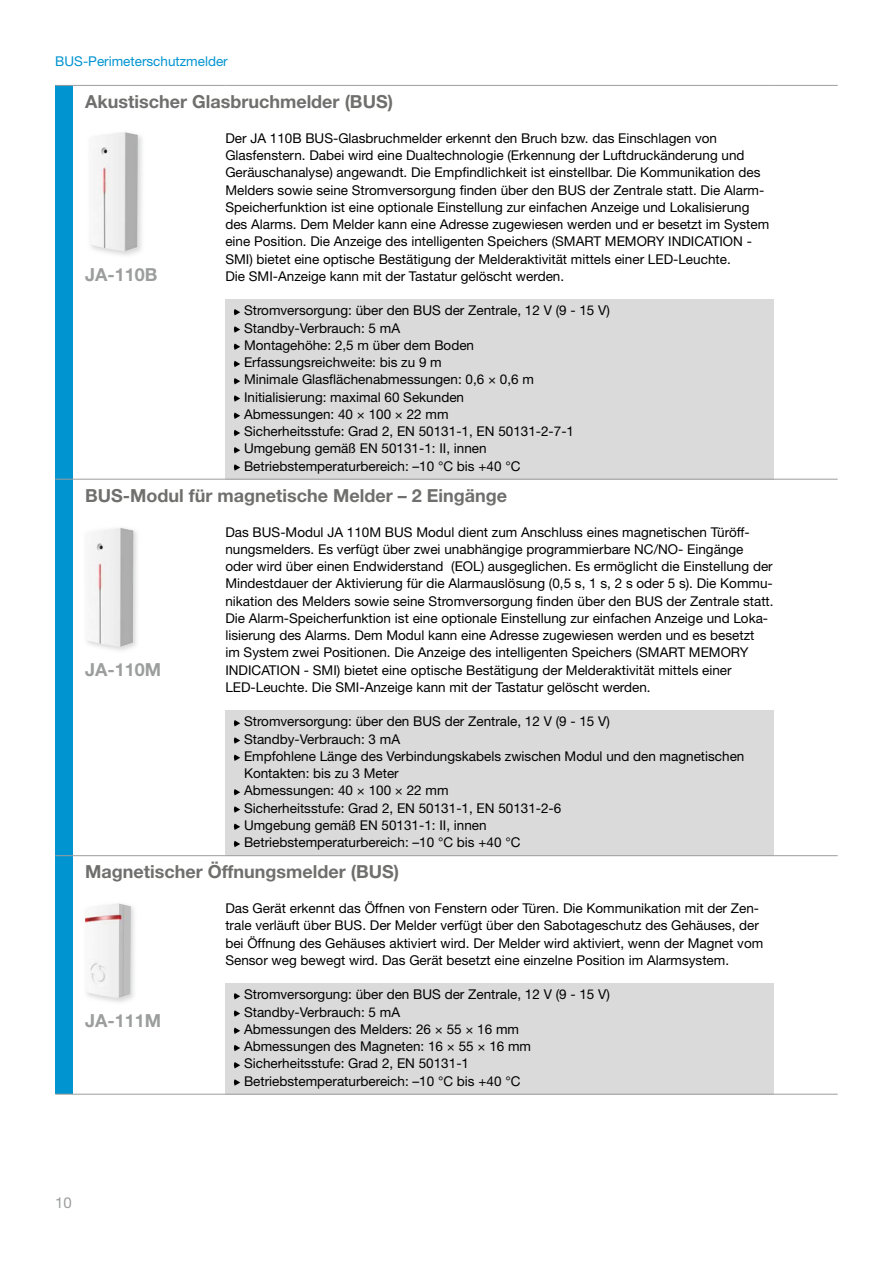
<style>
.page{position:relative;width:893px;height:1263px;background:#fff}
.page>*{position:absolute;margin:0;border:0;box-sizing:border-box;transform-origin:0 0}
.t1{font:700 18px "Helvetica Neue CE";color:#6f6f6e}
.t2{font:700 18px "Helvetica Neue CE";color:#9c9d9d}
.t3{font:15px "Helvetica Neue CE";color:#9c9d9d}
.t4{font:13.5px/17.2px "Helvetica Neue CE";color:#000}
.t5{font:13.5px "Helvetica Neue CE";color:#0094d0}
</style>
<div class="page">
<div style="left:225px;top:299px;width:549px;height:180px;background:#dadada"></div>
<div style="left:225px;top:711px;width:549px;height:145px;background:#dadada"></div>
<div style="left:225px;top:983px;width:549px;height:111px;background:#dadada"></div>
<div style="left:55px;top:85px;width:17px;height:1009px;background:#0094d0"></div>
<hr style="left:55px;top:85px;width:170px;height:1px;background:#9c9d9d">
<hr style="left:225px;top:85px;width:549px;height:1px;background:#9c9d9d">
<hr style="left:774px;top:85px;width:64px;height:1px;background:#9c9d9d">
<hr style="left:55px;top:479px;width:170px;height:1px;background:#9c9d9d">
<hr style="left:225px;top:479px;width:549px;height:1px;background:#9c9d9d">
<hr style="left:774px;top:479px;width:64px;height:1px;background:#9c9d9d">
<svg style="left:233px;top:309px;width:7px;height:6px"></svg>
<svg style="left:233px;top:326px;width:7px;height:7px"></svg>
<svg style="left:233px;top:343px;width:7px;height:7px"></svg>
<svg style="left:233px;top:361px;width:7px;height:6px"></svg>
<svg style="left:233px;top:378px;width:7px;height:6px"></svg>
<svg style="left:233px;top:395px;width:7px;height:7px"></svg>
<svg style="left:233px;top:412px;width:7px;height:7px"></svg>
<svg style="left:233px;top:430px;width:7px;height:6px"></svg>
<svg style="left:233px;top:447px;width:7px;height:6px"></svg>
<svg style="left:233px;top:464px;width:7px;height:7px"></svg>
<hr style="left:55px;top:855px;width:170px;height:1px;background:#9c9d9d">
<hr style="left:225px;top:855px;width:549px;height:1px;background:#9c9d9d">
<hr style="left:774px;top:855px;width:64px;height:1px;background:#9c9d9d">
<svg style="left:233px;top:720px;width:7px;height:6px"></svg>
<svg style="left:233px;top:737px;width:7px;height:7px"></svg>
<svg style="left:233px;top:754px;width:7px;height:7px"></svg>
<svg style="left:233px;top:789px;width:7px;height:6px"></svg>
<svg style="left:233px;top:806px;width:7px;height:7px"></svg>
<svg style="left:233px;top:823px;width:7px;height:7px"></svg>
<svg style="left:233px;top:841px;width:7px;height:6px"></svg>
<hr style="left:55px;top:1094px;width:170px;height:1px;background:#9c9d9d">
<hr style="left:225px;top:1094px;width:549px;height:1px;background:#9c9d9d">
<hr style="left:774px;top:1094px;width:64px;height:1px;background:#9c9d9d">
<svg style="left:233px;top:993px;width:7px;height:6px"></svg>
<svg style="left:233px;top:1010px;width:7px;height:7px"></svg>
<svg style="left:233px;top:1027px;width:7px;height:7px"></svg>
<svg style="left:233px;top:1045px;width:7px;height:6px"></svg>
<svg style="left:233px;top:1062px;width:7px;height:6px"></svg>
<svg style="left:233px;top:1079px;width:7px;height:7px"></svg>
<img style="left:89px;top:132px;width:49px;height:119px">
<img style="left:102px;top:530px;width:35px;height:121px">
<img style="left:86px;top:528px;width:47px;height:119px">
<img style="left:85px;top:903px;width:46px;height:95px">
<p class="t5" style="left:55px;top:53px;width:174px">BUS-Perimeterschutzmelder</p>
<h1 class="t1" style="left:85px;top:90px;width:309px">akustischer Glasbruchmelder (Bus)</h1>
<p class="t4" style="left:225px;top:129px;width:545px">Der JA 110B BUS-Glasbruchmelder erkennt den Bruch bzw. das Einschlagen von Glasfenstern. Dabei wird eine Dualtechnologie (Erkennung der Luftdruckänderung und Geräuschanalyse) angewandt. Die Empfindlichkeit ist einstellbar. Die Kommunikation des Melders sowie seine Stromversorgung finden über den BUS der Zentrale statt. Die Alarm-Speicherfunktion ist eine optionale Einstellung zur einfachen Anzeige und Lokalisierung des Alarms. Dem Melder kann eine Adresse zugewiesen werden und er besetzt im System eine Position. Die Anzeige des intelligenten Speichers (SMART MEMORY INDICATION - SMI) bietet eine optische Bestätigung der Melderaktivität mittels einer LED-Leuchte.<br>Die SMI-Anzeige kann mit der Tastatur gelöscht werden.</p>
<p class="t4" style="left:244px;top:302px;width:367px">Stromversorgung: über den BUS der Zentrale, 12 V (9 - 15 V)<br>Standby-Verbrauch: 5 mA<br>Montagehöhe: 2,5 m über dem Boden<br>Erfassungsreichweite: bis zu 9 m<br>Minimale Glasflächenabmessungen: 0,6 × 0,6 m Initialisierung: maximal 60 Sekunden<br>Abmessungen: 40 × 100 × 22 mm<br>Sicherheitsstufe: Grad 2, EN 50131-1, EN 50131-2-7-1<br>Umgebung gemäß EN 50131-1: II, innen Betriebstemperaturbereich: –10 °C bis +40 °C</p>
<h1 class="t1" style="left:85px;top:484px;width:423px">Bus-modul für magnetische melder – 2 eingänge</h1>
<p class="t4" style="left:225px;top:523px;width:550px">Das BUS-Modul JA 110M BUS Modul dient zum Anschluss eines magnetischen Türöff&shy;nungsmelders. Es verfügt über zwei unabhängige programmierbare NC/NO- Eingänge oder wird über einen Endwiderstand (EOL) ausgeglichen. Es ermöglicht die Einstellung der Mindestdauer der Aktivierung für die Alarmauslösung (0,5 s, 1 s, 2 s oder 5 s). Die Kommu&shy;nikation des Melders sowie seine Stromversorgung finden über den BUS der Zentrale statt.<br>Die Alarm-Speicherfunktion ist eine optionale Einstellung zur einfachen Anzeige und Loka&shy;lisierung des Alarms. Dem Modul kann eine Adresse zugewiesen werden und es besetzt<br>im System zwei Positionen. Die Anzeige des intelligenten Speichers (SMART MEMORY INDICATION - SMI) bietet eine optische Bestätigung der Melderaktivität mittels einer LED-Leuchte. Die SMI-Anzeige kann mit der Tastatur gelöscht werden.</p>
<p class="t4" style="left:244px;top:713px;width:502px">Stromversorgung: über den BUS der Zentrale, 12 V (9 - 15 V)<br>Standby-Verbrauch: 3 mA<br>Empfohlene Länge des Verbindungskabels zwischen Modul und den magnetischen Kontakten: bis zu 3 Meter<br>Abmessungen: 40 × 100 × 22 mm<br>Sicherheitsstufe: Grad 2, EN 50131-1, EN 50131-2-6<br>Umgebung gemäß EN 50131-1: II, innen<br>Betriebstemperaturbereich: –10 °C bis +40 °C</p>
<h1 class="t1" style="left:85px;top:861px;width:315px">magnetischer Öffnungsmelder (Bus)</h1>
<p class="t4" style="left:225px;top:900px;width:539px">Das Gerät erkennt das Öffnen von Fenstern oder Türen. Die Kommunikation mit der Zen&shy;trale verläuft über BUS. Der Melder verfügt über den Sabotageschutz des Gehäuses, der bei Öffnung des Gehäuses aktiviert wird. Der Melder wird aktiviert, wenn der Magnet vom Sensor weg bewegt wird. Das Gerät besetzt eine einzelne Position im Alarmsystem.</p>
<p class="t4" style="left:244px;top:986px;width:367px">Stromversorgung: über den BUS der Zentrale, 12 V (9 - 15 V)<br>Standby-Verbrauch: 5 mA<br>Abmessungen des Melders: 26 × 55 × 16 mm<br>Abmessungen des Magneten: 16 × 55 × 16 mm Sicherheitsstufe: Grad 2, EN 50131-1<br>Betriebstemperaturbereich: –10 °C bis +40 °C</p>
<h1 class="t2" style="left:85px;top:264px;width:74px">Ja-110B</h1>
<h1 class="t2" style="left:85px;top:659px;width:78px">Ja-110m</h1>
<h1 class="t2" style="left:85px;top:1009px;width:78px">Ja-111m</h1>
<p class="t3" style="left:55px;top:1193px;width:18px">10</p>
</div>
